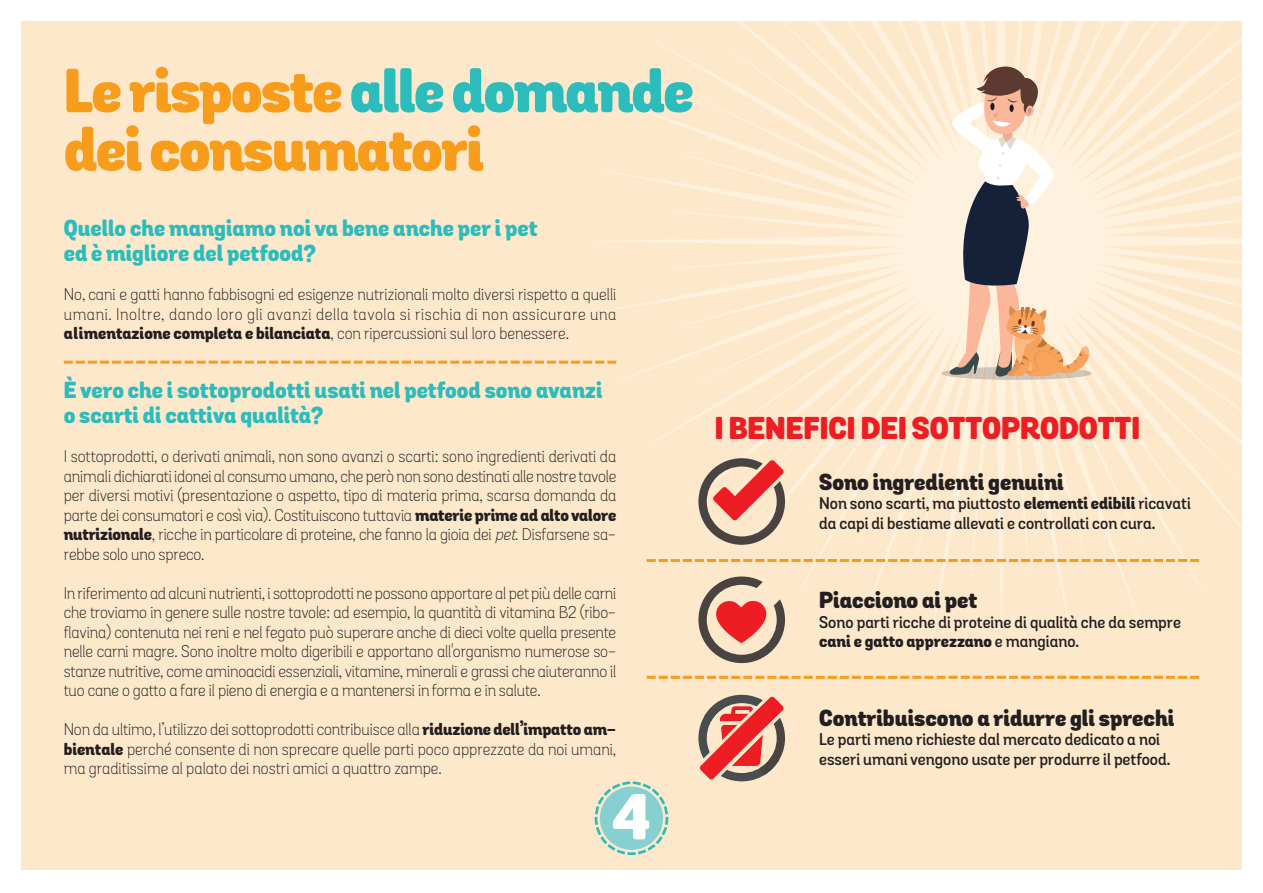
<style>
.page{position:relative;width:1263px;height:893px;background:#fff}
.page>*{position:absolute;margin:0;border:0;box-sizing:border-box;transform-origin:0 0}
.t1{font:62.7px "Grota Sans Alt Rounded Regular 7";color:#fff}
.t2{font:60px/58.5px "Grota Sans Alt Rounded Regular 7";letter-spacing:-.025em;color:#f89c1c}
.t3{font:30.6px "Grota Sans Alt Rounded Regular 7";color:#ee1d23}
.t4{font:22.5px/25.5px "Grota Sans Alt Rounded Regular 13";color:#2bbcbb}
.t5{font:22.5px "Grota Sans Alt Rounded Regular 7";color:#231f20}
.t6{font:16.5px/19.5px "Grota Sans Alt Rounded Regular 16";letter-spacing:-.01em;color:#231f20;text-align:justify}
.t7{font:600 16.5px/19.8px "Grota Sans Alt Rounded";color:#231f20}
.t8{font:16.5px "Grota Sans Alt Rounded Regular 13";color:#231f20}
.s1{color:#2bbcbb}
.s2{font-family:"Grota Sans Alt Rounded Regular 13"}
.s3{font-style:italic}
.s4{font-family:"Grota Sans Alt Rounded Regular 13";font-weight:400}
.s5{font-family:"Grota Sans Alt Rounded";font-weight:600}
</style>
<div class="page">
<div style="left:21px;top:21px;width:1221px;height:848px;background:#fee8cb"></div>
<svg style="left:583px;top:21px;width:659px;height:616px"></svg>
<svg style="left:941px;top:64px;width:151px;height:318px;background:#dac7b7"></svg>
<svg style="left:594px;top:781px;width:75px;height:74px"></svg>
<div style="left:600px;top:787px;width:63px;height:63px;background:#87d0d1;border-radius:50%"></div>
<svg style="left:698px;top:458px;width:87px;height:87px"></svg>
<svg style="left:698px;top:576px;width:87px;height:87px"></svg>
<svg style="left:698px;top:695px;width:87px;height:86px"></svg>
<svg style="left:64px;top:361px;width:552px;height:3px"></svg>
<svg style="left:647px;top:559px;width:552px;height:3px"></svg>
<svg style="left:647px;top:676px;width:552px;height:3px"></svg>
<h2 class="t2" style="left:64px;top:67px;width:631px">Lerisposte<span class="s1">alledomande </span>deiconsumatori</h2>
<h3 class="t4" style="left:64px;top:217px;width:475px">Quello che mangiamo noi va bene anche per i pet ed è migliore del petfood?</h3>
<p class="t6" style="left:64px;top:286px;width:554px">No, cani e gatti hanno fabbisogni ed esigenze nutrizionali molto diversi rispetto a quelli umani. Inoltre, dando loro gli avanzi della tavola si rischia di non assicurare una <span class="s2">alimentazione completa e bilanciata</span>, con ripercussioni sul loro benessere.</p>
<h3 class="t4" style="left:64px;top:379px;width:540px">È vero che i sottoprodotti usati nel petfood sono avanzi o scarti di cattiva qualità?</h3>
<p class="t6" style="left:64px;top:448px;width:554px">I sottoprodotti, o derivati animali, non sono avanzi o scarti: sono ingredienti derivati da animali dichiarati idonei al consumo umano, che però non sono destinati alle nostre tavole per diversi motivi (presentazione o aspetto, tipo di materia prima, scarsa domanda da parte dei consumatori e così via). Costituiscono tuttavia <span class="s2">materie prime ad alto valore nutrizionale</span>, ricche in particolare di proteine, che fanno la gioia dei <span class="s3">pet</span>. Disfarsene sa&shy;rebbe solo uno spreco.</p>
<p class="t6" style="left:64px;top:585px;width:554px">In riferimento ad alcuni nutrienti, i sottoprodotti ne possono apportare al petpiù delle carni che troviamo in genere sulle nostre tavole: ad esempio, la quantità di vitamina B2 (ribo&shy;flavina) contenuta nei reni e nel fegato può superare anche di dieci volte quella presente nelle carni magre. Sono inoltre molto digeribili e apportano all'organismo numerose so&shy;stanze nutritive, come aminoacidi essenziali, vitamine, minerali e grassi che aiuteranno il tuo cane o gatto a fare il pieno di energia e a mantenersi in forma e in salute.</p>
<p class="t6" style="left:64px;top:721px;width:554px">Non da ultimo, l’utilizzo dei sottoprodotti contribuisce alla <span class="s2">riduzione dell’impatto am&shy;bientale</span> perché consente di non sprecare quelle parti poco apprezzate da noi umani, ma graditissime al palato dei nostri amici a quattro zampe.</p>
<h1 class="t1" style="left:612px;top:794px;width:40px">4</h1>
<h3 class="t3" style="left:715px;top:417px;width:427px">I BENEFICI DEI SOTTOPRODOTTI</h3>
<h3 class="t5" style="left:819px;top:473px;width:246px">Sono ingredienti genuini</h3>
<p class="t7" style="left:819px;top:495px;width:373px">Non sono scarti, ma piuttosto <span class="s4">elementi edibili</span> ricavati da capi di bestiame allevati e controllati con cura.</p>
<h3 class="t5" style="left:819px;top:592px;width:160px">Piacciono ai pet</h3>
<p class="t7" style="left:819px;top:613px;width:363px">Sono parti ricche di proteine di qualità che da sempre</p>
<p class="t8" style="left:819px;top:635px;width:261px">cani e gatto apprezzano <span class="s5">e mangiano.</span></p>
<h3 class="t5" style="left:819px;top:709px;width:357px">Contribuiscono a ridurre gli sprechi</h3>
<p class="t7" style="left:819px;top:731px;width:353px">Le parti meno richieste dal mercato dedicato a noi esseri umani vengono usate per produrre il petfood.</p>
</div>
